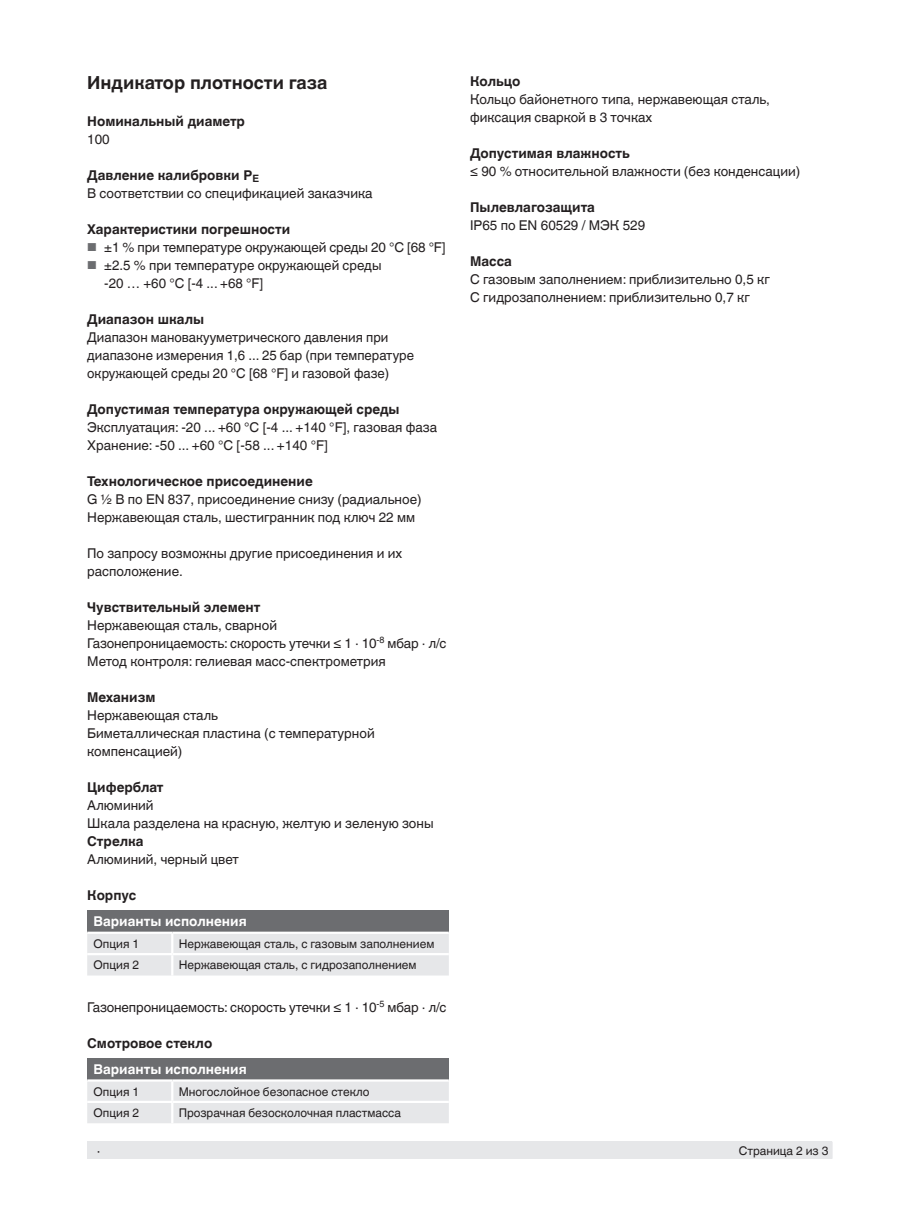
<style>
.page{position:relative;width:919px;height:1214px;background:#fff}
.page>*{position:absolute;margin:0;border:0;box-sizing:border-box;transform-origin:0 0}
.t1{font:700 18px "Helvetica World";color:#231f20}
.t2{font:13.5px/18px "Helvetica World";color:#231f20}
.t3{font:700 13.5px "Helvetica World";color:#231f20}
.t4{font:700 13.5px "Helvetica World";color:#fff}
.t5{font:12px "Helvetica World";color:#231f20}
.s1{font-weight:700}
.s2{font-size:11.55px;color:#6c6d70}
</style>
<div class="page">
<div style="left:88px;top:1141px;width:744px;height:17px;background:#e6e7e9"></div>
<div style="left:87px;top:910px;width:362px;height:22px;background:#6c6d70"></div>
<hr style="left:87px;top:931px;width:85px;height:3px;background:#fff">
<hr style="left:172px;top:931px;width:277px;height:3px;background:#fff">
<div style="left:87px;top:932px;width:362px;height:43px;background:#e6e7e9"></div>
<hr style="left:87px;top:953px;width:85px;height:2px;background:#fff">
<hr style="left:172px;top:953px;width:277px;height:2px;background:#fff">
<hr style="left:171px;top:955px;width:2px;height:20px;background:#fff">
<div style="left:87px;top:1058px;width:362px;height:22px;background:#6c6d70"></div>
<hr style="left:87px;top:1079px;width:85px;height:2px;background:#fff">
<hr style="left:172px;top:1079px;width:277px;height:2px;background:#fff">
<div style="left:87px;top:1080px;width:362px;height:43px;background:#e6e7e9"></div>
<hr style="left:87px;top:1100px;width:85px;height:3px;background:#fff">
<hr style="left:172px;top:1100px;width:277px;height:3px;background:#fff">
<hr style="left:171px;top:1103px;width:2px;height:20px;background:#fff">
<h1 class="t1" style="left:87px;top:73px;width:242px">Индикатор плотности газа</h1>
<p class="t3" style="left:87px;top:113px;width:159px">Номинальный диаметр</p>
<p class="t2" style="left:87px;top:130px;width:24px">100</p>
<p class="t2" style="left:87px;top:166px;width:287px"><span class="s1">Давление калибровки P</span><sub>E<br></sub>В соответствии со спецификацией заказчика</p>
<p class="t3" style="left:87px;top:221px;width:204px">Характеристики погрешности</p>
<p class="t2" style="left:87px;top:238px;width:360px"><span class="s2">■</span> ±1 % при температуре окружающей среды 20 °C [68 °F]</p>
<p class="t2" style="left:104px;top:256px;width:279px;text-indent:-17px"><span class="s2">■</span> ±2.5 % при температуре окружающей среды -20 … +60 °C [-4 ... +68 °F]</p>
<p class="t3" style="left:87px;top:311px;width:119px">Диапазон шкалы</p>
<p class="t2" style="left:87px;top:328px;width:328px">Диапазон мановакууметрического давления при диапазоне измерения 1,6 ... 25 бар (при температуре окружающей среды 20 °C [68 °F] и газовой фазе)</p>
<p class="t3" style="left:87px;top:401px;width:314px">Допустимая температура окружающей среды</p>
<p class="t2" style="left:87px;top:418px;width:351px">Эксплуатация: -20 ... +60 °C [-4 ... +140 °F], газовая фаза<br>Хранение: -50 ... +60 °C [-58 ... +140 °F]</p>
<p class="t3" style="left:87px;top:473px;width:227px">Технологическое присоединение</p>
<p class="t2" style="left:87px;top:490px;width:336px">G ½ B по EN 837, присоединение снизу (радиальное)<br>Нержавеющая сталь, шестигранник под ключ 22 мм</p>
<p class="t2" style="left:87px;top:544px;width:316px">По запросу возможны другие присоединения и их расположение.</p>
<p class="t3" style="left:87px;top:599px;width:175px">Чувствительный элемент</p>
<p class="t2" style="left:87px;top:616px;width:361px">Нержавеющая сталь, сварной<br>Газонепроницаемость: скорость утечки ≤ 1 · 10<sup>-8</sup> мбар · л/с<br>Метод контроля: гелиевая масс-спектрометрия</p>
<p class="t3" style="left:87px;top:689px;width:70px">Механизм</p>
<p class="t2" style="left:87px;top:706px;width:289px">Нержавеющая сталь<br>Биметаллическая пластина (с температурной компенсацией)</p>
<p class="t3" style="left:87px;top:779px;width:78px">Циферблат</p>
<p class="t2" style="left:87px;top:796px;width:348px">Алюминий<br>Шкала разделена на красную, желтую и зеленую зоны</p>
<p class="t3" style="left:87px;top:833px;width:58px">Стрелка</p>
<p class="t2" style="left:87px;top:850px;width:153px">Алюминий, черный цвет</p>
<p class="t3" style="left:87px;top:887px;width:51px">Корпус</p>
<p class="t4" style="left:94px;top:913px;width:155px">Варианты исполнения</p>
<p class="t5" style="left:94px;top:936px;width:47px">Опция 1</p>
<p class="t5" style="left:179px;top:936px;width:257px">Нержавеющая сталь, с газовым заполнением</p>
<p class="t5" style="left:94px;top:958px;width:47px">Опция 2</p>
<p class="t5" style="left:179px;top:958px;width:239px">Нержавеющая сталь, с гидрозаполнением</p>
<p class="t2" style="left:87px;top:997px;width:361px">Газонепроницаемость: скорость утечки ≤ 1 · 10<sup>-5</sup> мбар · л/с</p>
<p class="t3" style="left:87px;top:1035px;width:127px">Смотровое стекло</p>
<p class="t4" style="left:94px;top:1061px;width:155px">Варианты исполнения</p>
<p class="t5" style="left:94px;top:1084px;width:47px">Опция 1</p>
<p class="t5" style="left:179px;top:1084px;width:192px">Многослойное безопасное стекло</p>
<p class="t5" style="left:94px;top:1105px;width:47px">Опция 2</p>
<p class="t5" style="left:179px;top:1105px;width:224px">Прозрачная безосколочная пластмасса</p>
<p class="t3" style="left:470px;top:74px;width:52px">Кольцо</p>
<p class="t2" style="left:470px;top:91px;width:301px">Кольцо байонетного типа, нержавеющая сталь, фиксация сваркой в 3 точках</p>
<p class="t3" style="left:470px;top:146px;width:161px">Допустимая влажность</p>
<p class="t2" style="left:470px;top:163px;width:331px">≤ 90 % относительной влажности (без конденсации)</p>
<p class="t3" style="left:470px;top:200px;width:126px">Пылевлагозащита</p>
<p class="t2" style="left:470px;top:217px;width:177px">IP65 по EN 60529 / МЭК 529</p>
<p class="t3" style="left:470px;top:254px;width:43px">Масса</p>
<p class="t2" style="left:470px;top:271px;width:301px">С газовым заполнением: приблизительно 0,5 кг<br>С гидрозаполнением: приблизительно 0,7 кг</p>
<p class="t5" style="left:95px;top:1143px;width:9px">∙</p>
<p class="t5" style="left:738px;top:1143px;width:91px">Страница 2 из 3</p>
</div>
